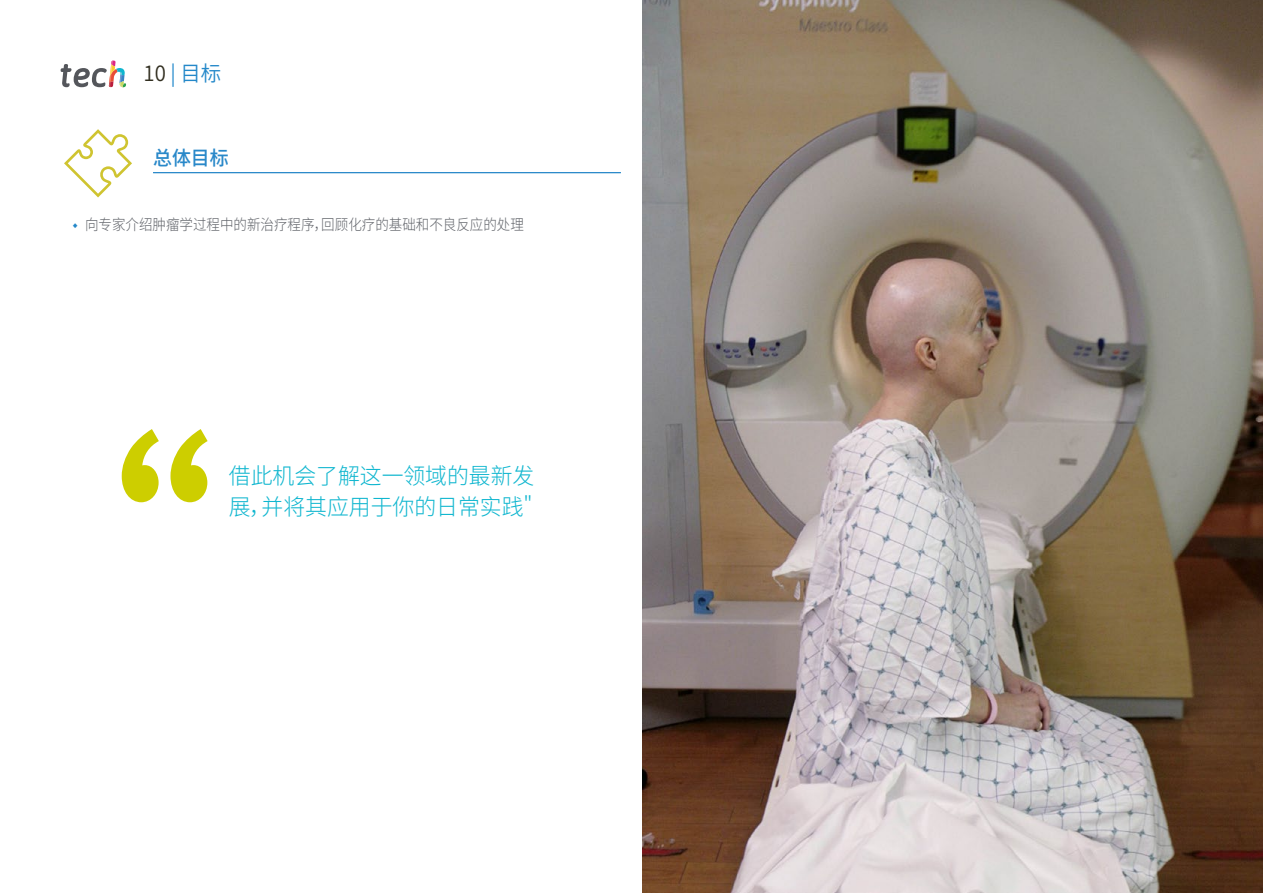
<style>
.page{position:relative;width:1263px;height:893px;background:#fff}
.page>*{position:absolute;margin:0;border:0;box-sizing:border-box;transform-origin:0 0}
.t1{font:300 22.5px/31.5px "Source Han Sans CN";color:#0fb6cf}
.t2{font:21px "Source Han Sans CN";color:#312e20}
.t3{font:500 19.5px "Source Han Sans CN";color:#2988c9}
.t4{font:300 15px "Source Han Sans CN";color:#61646a;scale:.9 1}
.s1{color:#2289cb}
.s2{color:#2488c9}
</style>
<div class="page">
<img style="left:642px;top:0;width:621px;height:893px">
<svg style="left:61px;top:61px;width:65px;height:27px"></svg>
<hr style="left:153px;top:172px;width:468px;height:1px;background:#2988c9">
<svg style="left:64px;top:129px;width:68px;height:68px"></svg>
<svg style="left:122px;top:429px;width:86px;height:73px"></svg>
<h2 class="t2" style="left:144px;top:61px;width:79px">10 <span class="s1">|</span> <span class="s2">目标</span></h2>
<h3 class="t3" style="left:153px;top:147px;width:77px">总体目标</h3>
<p class="t4" style="left:85px;top:216px;width:489px">向专家介绍肿瘤学过程中的新治疗程序，回顾化疗的基础和不良反应的处理</p>
<h1 class="t1" style="left:229px;top:460px;width:307px">借此机会了解这一领域的最新发展，并将其应用于你的日常实践"</h1>
</div>
